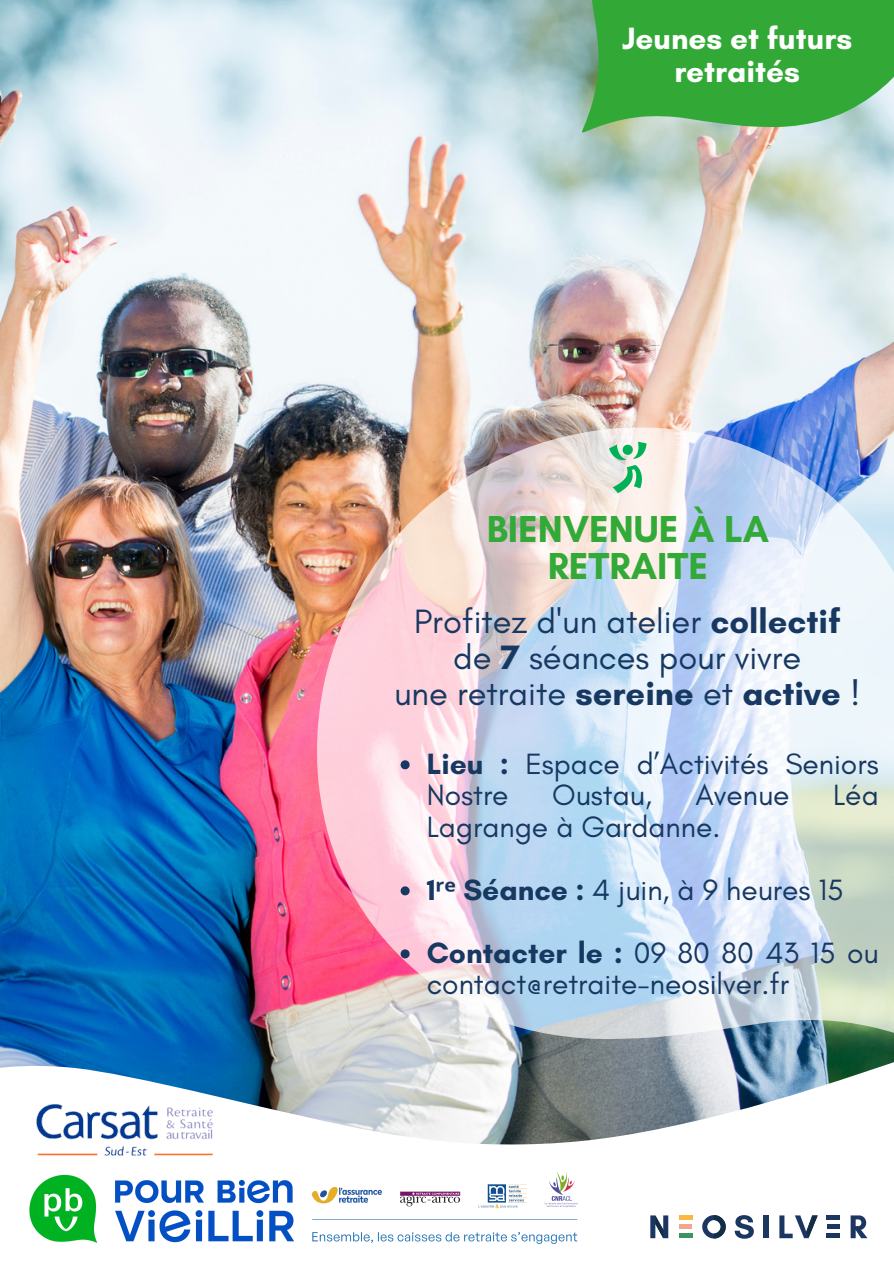
<style>
.page{position:relative;width:894px;height:1264px;background:#fff}
.page>*{position:absolute;margin:0;border:0;box-sizing:border-box;transform-origin:0 0}
.t1{font:700 38.25px/37.2px "Glacial Indifference";color:#33a938;text-align:center}
.t2{font:34.35px/36px "Glacial Indifference";color:#173861;text-align:center}
.t3{font:700 31.35px/32.7px "Glacial Indifference";color:#fff;text-align:center}
.t4{font:29.85px/31.5px "Glacial Indifference";color:#173861}
.s1{font-weight:700}
.s2{font-family:"Noto Sans";font-weight:700}
</style>
<div class="page">
<img style="left:0;top:0;width:893px;height:1060px">
<svg style="left:0;top:1060px;width:893px;height:179px"></svg>
<img style="left:317px;top:427px;width:576px;height:621px">
<svg style="left:582px;top:0;width:311px;height:133px;background:#45ae4b"></svg>
<svg style="left:609px;top:441px;width:37px;height:52px;background:#a5d8b9"></svg>
<svg style="left:734px;top:1215px;width:19px;height:23px"></svg>
<div style="left:763px;top:1215px;width:5px;height:23px;background:#1b3761"></div>
<svg style="left:850px;top:1215px;width:17px;height:23px"></svg>
<div style="left:678px;top:1233px;width:14px;height:5px;background:#3e9363"></div>
<hr style="left:678px;top:1215px;width:14px;height:4px;background:#fab841">
<hr style="left:678px;top:1224px;width:13px;height:4px;background:#f5a58d">
<div style="left:826px;top:1233px;width:13px;height:5px;background:#1b3761"></div>
<hr style="left:826px;top:1215px;width:13px;height:4px;background:#1b3761">
<hr style="left:826px;top:1224px;width:13px;height:4px;background:#1b3761">
<svg style="left:779px;top:1215px;width:38px;height:23px"></svg>
<svg style="left:650px;top:1215px;width:18px;height:23px"></svg>
<svg style="left:702px;top:1215px;width:23px;height:23px"></svg>
<img style="left:0;top:1150px;width:606px;height:94px">
<img style="left:14px;top:1077px;width:221px;height:110px">
<svg style="left:400px;top:760px;width:9px;height:9px"></svg>
<svg style="left:400px;top:886px;width:9px;height:9px"></svg>
<svg style="left:400px;top:949px;width:9px;height:9px"></svg>
<p class="t3" style="left:622px;top:22px;width:231px">Jeunes et futurs retraités</p>
<p class="t1" style="left:486px;top:509px;width:284px">BIENVENUE À LA<br>RETRAITE</p>
<p class="t2" style="left:394px;top:603px;width:468px">Profitez d'un atelier <span class="s1">collectif </span>de <span class="s1">7</span> séances pour vivre<br>une retraite <span class="s1">sereine</span> et <span class="s1">active</span> !</p>
<p class="t4" style="left:426px;top:747px;width:453px"><span class="s1">Lieu :</span> Espace d’Activités Seniors<br>Nostre</p>
<p class="t4" style="left:552px;top:779px;width:101px">Oustau,</p>
<p class="t4" style="left:695px;top:779px;width:96px">Avenue</p>
<p class="t4" style="left:832px;top:779px;width:47px">Léa</p>
<p class="t4" style="left:426px;top:810px;width:295px">Lagrange à Gardanne.</p>
<p class="t4" style="left:426px;top:873px;width:418px"><span class="s1">1</span><span class="s2">ʳᵉ</span> <span class="s1">Séance :</span> 4 juin, à 9 heures 15</p>
<h3 class="t4" style="left:426px;top:936px;width:453px"><span class="s1">Contacter le :</span> 09 80 80 43 15 ou contact@retraite-neosilver.fr</h3>
</div>
